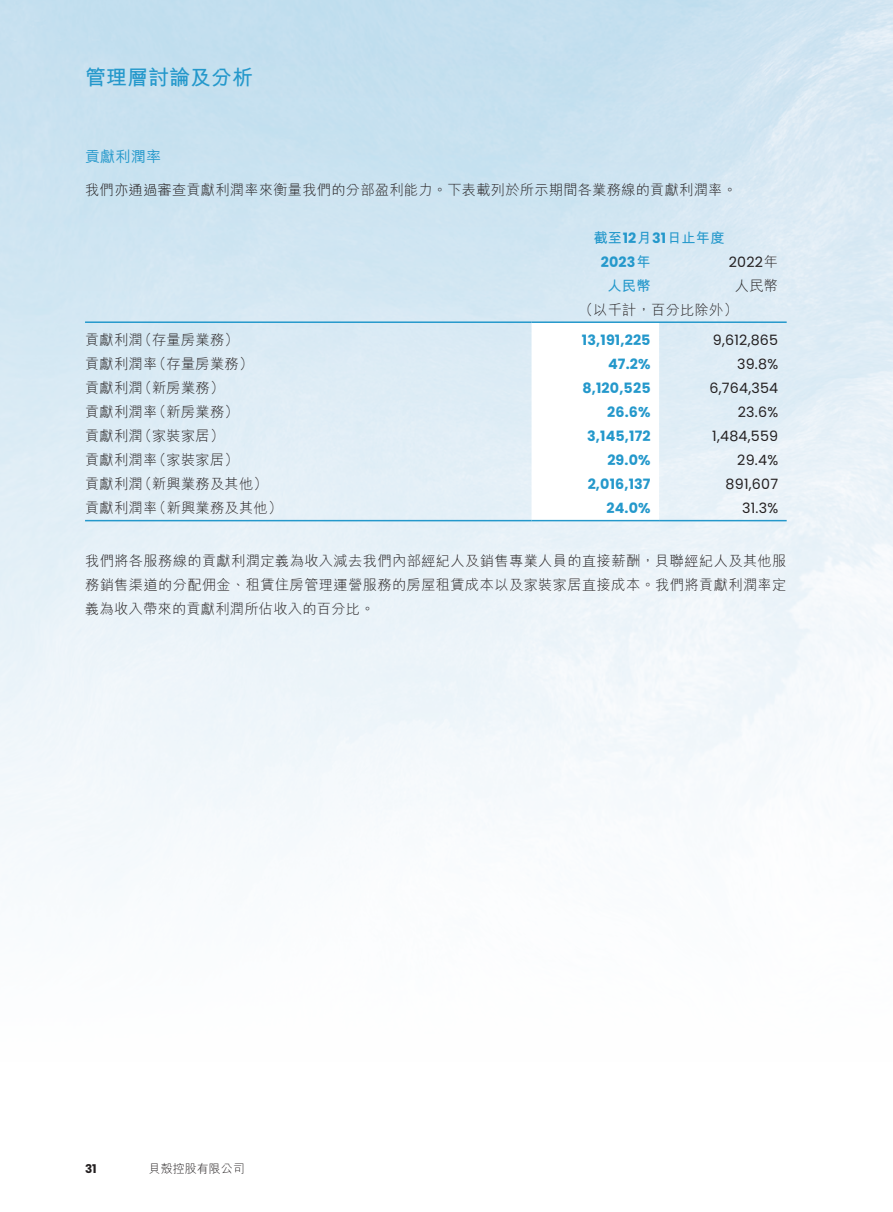
<style>
.page{position:relative;width:893px;height:1212px;background:#fff}
.page>*{position:absolute;margin:0;border:0;box-sizing:border-box;transform-origin:0 0}
.t1{font:700 21px "M Hei HK";color:#2498cb}
.t2{font:500 15px "M Hei HK";letter-spacing:.015em;color:#2498cb}
.t3{font:300 14.25px/24px "M Hei HK";letter-spacing:.015em;color:#231f20;text-align:justify}
.t4{font:700 14.25px "Poppins";letter-spacing:.01em;color:#2498cb}
.t5{font:14.25px "Poppins";letter-spacing:.015em;color:#231f20}
.t6{font:700 14.25px "M Hei HK";letter-spacing:.01em;color:#2498cb}
.t7{font:300 12px "M Hei HK";color:#231f20}
.t8{font:700 12px "Poppins";color:#231f20}
.s1{font-family:"Poppins"}
.s2{font-family:"M Hei HK";font-weight:300}
.s3{font-family:"M Hei HK"}
</style>
<div class="page">
<div style="left:0;top:0;width:893px;height:1212px;background:linear-gradient(to bottom,#c8e1ef,#fff)"></div>
<svg style="left:531px;top:323px;width:128px;height:197px"></svg>
<hr style="left:85px;top:321px;width:446px;height:2px;background:#2498cb">
<hr style="left:531px;top:321px;width:256px;height:2px;background:#2498cb">
<hr style="left:85px;top:520px;width:446px;height:1px;background:#2498cb">
<hr style="left:531px;top:520px;width:128px;height:1px;background:#2498cb">
<hr style="left:659px;top:520px;width:128px;height:1px;background:#2498cb">
<h1 class="t1" style="left:85px;top:62px;width:169px">管理層討論及分析</h1>
<p class="t2" style="left:85px;top:146px;width:78px">貢獻利潤率</p>
<p class="t3" style="left:85px;top:177px;width:653px">我們亦通過審查貢獻利潤率來衡量我們的分部盈利能力。下表載列於所示期間各業務線的貢獻利潤率。</p>
<p class="t6" style="left:594px;top:227px;width:133px">截至<span class="s1">12</span>月<span class="s1">31</span>日止年度</p>
<p class="t5" style="left:729px;top:253px;width:51px">2022<span class="s2">年</span></p>
<p class="t4" style="left:601px;top:253px;width:51px">2023<span class="s3">年</span></p>
<p class="t3" style="left:138px;top:328px;width:103px">（存量房業務(</p>
<p class="t3" style="left:85px;top:328px;width:59px">貢獻利潤</p>
<p class="t3" style="left:735px;top:273px;width:45px">人民幣</p>
<p class="t6" style="left:607px;top:275px;width:45px">人民幣</p>
<p class="t3" style="left:579px;top:297px;width:161px">（以千計，百分比除外(</p>
<p class="t5" style="left:713px;top:332px;width:67px">9,612,865</p>
<p class="t4" style="left:582px;top:332px;width:70px">13,191,225</p>
<p class="t3" style="left:152px;top:352px;width:103px">（存量房業務(</p>
<p class="t3" style="left:85px;top:352px;width:74px">貢獻利潤率</p>
<p class="t4" style="left:608px;top:356px;width:44px">47.2%</p>
<p class="t5" style="left:737px;top:356px;width:43px">39.8%</p>
<p class="t3" style="left:138px;top:376px;width:88px">（新房業務(</p>
<p class="t3" style="left:85px;top:376px;width:59px">貢獻利潤</p>
<p class="t4" style="left:582px;top:380px;width:70px">8,120,525</p>
<p class="t5" style="left:709px;top:380px;width:70px">6,764,354</p>
<p class="t3" style="left:152px;top:400px;width:88px">（新房業務(</p>
<p class="t3" style="left:85px;top:400px;width:74px">貢獻利潤率</p>
<p class="t4" style="left:607px;top:404px;width:45px">26.6%</p>
<p class="t5" style="left:738px;top:404px;width:42px">23.6%</p>
<p class="t3" style="left:138px;top:424px;width:88px">（家裝家居(</p>
<p class="t3" style="left:85px;top:424px;width:59px">貢獻利潤</p>
<p class="t4" style="left:587px;top:428px;width:65px">3,145,172</p>
<p class="t5" style="left:712px;top:428px;width:67px">1,484,559</p>
<p class="t3" style="left:152px;top:448px;width:88px">（家裝家居(</p>
<p class="t3" style="left:85px;top:448px;width:74px">貢獻利潤率</p>
<p class="t4" style="left:607px;top:452px;width:45px">29.0%</p>
<p class="t5" style="left:737px;top:452px;width:42px">29.4%</p>
<p class="t3" style="left:138px;top:472px;width:132px">（新興業務及其他(</p>
<p class="t3" style="left:85px;top:472px;width:59px">貢獻利潤</p>
<p class="t4" style="left:588px;top:476px;width:64px">2,016,137</p>
<p class="t5" style="left:726px;top:476px;width:54px">891,607</p>
<p class="t3" style="left:152px;top:496px;width:132px">（新興業務及其他(</p>
<p class="t3" style="left:85px;top:496px;width:74px">貢獻利潤率</p>
<p class="t3" style="left:85px;top:548px;width:703px">我們將各服務線的貢獻利潤定義為收入減去我們內部經紀人及銷售專業人員的直接薪酬，貝聯經紀人及其他服務銷售渠道的分配佣金、租賃住房管理運營服務的房屋租賃成本以及家裝家居直接成本。我們將貢獻利潤率定義為收入帶來的貢獻利潤所佔收入的百分比。</p>
<p class="t4" style="left:606px;top:500px;width:46px">24.0%</p>
<p class="t5" style="left:742px;top:500px;width:38px">31.3%</p>
<p class="t8" style="left:85px;top:1161px;width:13px">31</p>
<p class="t7" style="left:149px;top:1163px;width:97px">貝殼控股有限公司</p>
</div>
